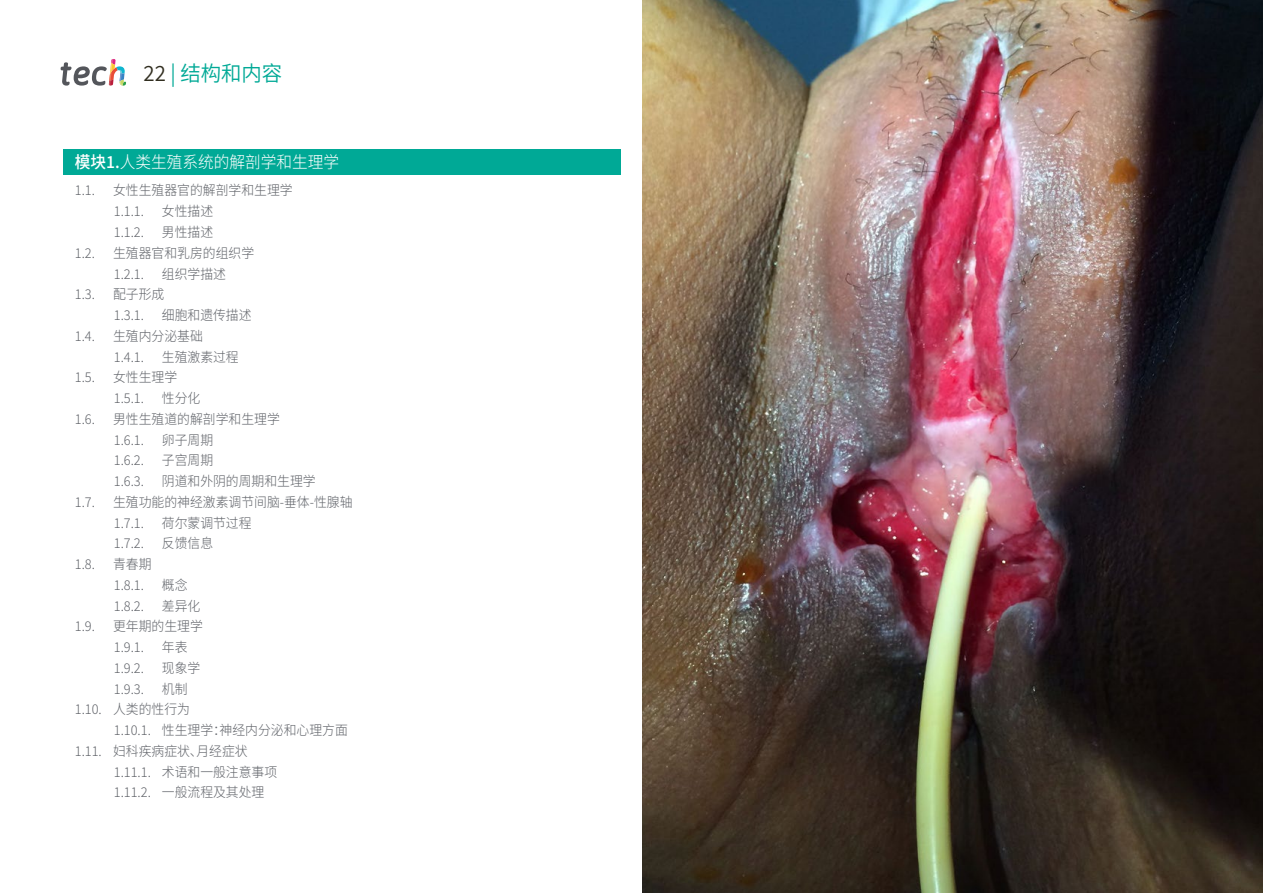
<style>
.page{position:relative;width:1263px;height:893px;background:#fff}
.page>*{position:absolute;margin:0;border:0;box-sizing:border-box;transform-origin:0 0}
.t1{font:21px "Source Han Sans CN";color:#00a996}
.t2{font:300 16.5px "Source Han Sans CN";color:#fff;scale:.95 1}
.t3{font:300 13.5px/20.7px "Source Han Sans CN";color:#61646a;scale:.95 1}
.s1{color:#312e20}
.s2{font-weight:500}
</style>
<div class="page">
<div style="left:64px;top:149px;width:557px;height:25px;background:#00a996"></div>
<img style="left:642px;top:0;width:621px;height:893px">
<svg style="left:61px;top:59px;width:65px;height:27px"></svg>
<h1 class="t1" style="left:144px;top:61px;width:140px"><span class="s1">22</span> | 结构和内容</h1>
<p class="t2" style="left:75px;top:153px;width:280px"><span class="s2">模块1.</span>人类生殖系统的解剖学和生理学</p>
<p class="t3" style="left:75px;top:180px;width:23px">1.1.</p>
<p class="t3" style="left:113px;top:180px;width:191px">女性生殖器官的解剖学和生理学<br>1.1.1.</p>
<p class="t3" style="left:162px;top:201px;width:55px">女性描述</p>
<p class="t3" style="left:114px;top:222px;width:33px">1.1.2.</p>
<p class="t3" style="left:162px;top:222px;width:55px">男性描述</p>
<p class="t3" style="left:75px;top:243px;width:23px">1.2.</p>
<p class="t3" style="left:113px;top:243px;width:150px">生殖器官和乳房的组织学<br>1.2.1.</p>
<p class="t3" style="left:162px;top:263px;width:69px">组织学描述</p>
<p class="t3" style="left:75px;top:284px;width:23px">1.3.</p>
<p class="t3" style="left:113px;top:284px;width:56px">配子形成<br>1.3.1.</p>
<p class="t3" style="left:162px;top:305px;width:96px">细胞和遗传描述</p>
<p class="t3" style="left:75px;top:326px;width:23px">1.4.</p>
<p class="t3" style="left:113px;top:326px;width:96px">生殖内分泌基础<br>1.4.1.</p>
<p class="t3" style="left:162px;top:346px;width:83px">生殖激素过程</p>
<p class="t3" style="left:75px;top:367px;width:23px">1.5.</p>
<p class="t3" style="left:113px;top:367px;width:69px">女性生理学<br>1.5.1.</p>
<p class="t3" style="left:162px;top:388px;width:42px">性分化</p>
<p class="t3" style="left:75px;top:409px;width:23px">1.6.</p>
<p class="t3" style="left:113px;top:409px;width:177px">男性生殖道的解剖学和生理学<br>1.6.1.</p>
<p class="t3" style="left:162px;top:429px;width:55px">卵子周期</p>
<p class="t3" style="left:114px;top:450px;width:33px">1.6.2.</p>
<p class="t3" style="left:162px;top:450px;width:55px">子宫周期</p>
<p class="t3" style="left:114px;top:471px;width:33px">1.6.3.</p>
<p class="t3" style="left:162px;top:471px;width:164px">阴道和外阴的周期和生理学</p>
<p class="t3" style="left:75px;top:492px;width:23px">1.7.</p>
<p class="t3" style="left:113px;top:492px;width:253px">生殖功能的神经激素调节间脑-垂体-性腺轴<br>1.7.1.</p>
<p class="t3" style="left:162px;top:512px;width:96px">荷尔蒙调节过程</p>
<p class="t3" style="left:114px;top:533px;width:33px">1.7.2.</p>
<p class="t3" style="left:162px;top:533px;width:55px">反馈信息</p>
<p class="t3" style="left:75px;top:554px;width:23px">1.8.</p>
<p class="t3" style="left:113px;top:554px;width:42px">青春期<br>1.8.1.</p>
<p class="t3" style="left:162px;top:575px;width:28px">概念</p>
<p class="t3" style="left:114px;top:595px;width:33px">1.8.2.</p>
<p class="t3" style="left:162px;top:595px;width:42px">差异化</p>
<p class="t3" style="left:75px;top:616px;width:23px">1.9.</p>
<p class="t3" style="left:113px;top:616px;width:96px">更年期的生理学<br>1.9.1.</p>
<p class="t3" style="left:162px;top:637px;width:28px">年表</p>
<p class="t3" style="left:114px;top:658px;width:33px">1.9.2.</p>
<p class="t3" style="left:162px;top:658px;width:42px">现象学</p>
<p class="t3" style="left:114px;top:678px;width:33px">1.9.3.</p>
<p class="t3" style="left:162px;top:678px;width:28px">机制</p>
<p class="t3" style="left:75px;top:699px;width:123px">1.10. 人类的性行为</p>
<p class="t3" style="left:114px;top:720px;width:248px">1.10.1. 性生理学：神经内分泌和心理方面</p>
<p class="t3" style="left:75px;top:741px;width:184px">1.11. 妇科疾病症状、月经症状</p>
<p class="t3" style="left:114px;top:761px;width:174px">1.11.1. 术语和一般注意事项</p>
<p class="t3" style="left:114px;top:782px;width:160px">1.11.2. 一般流程及其处理</p>
</div>
